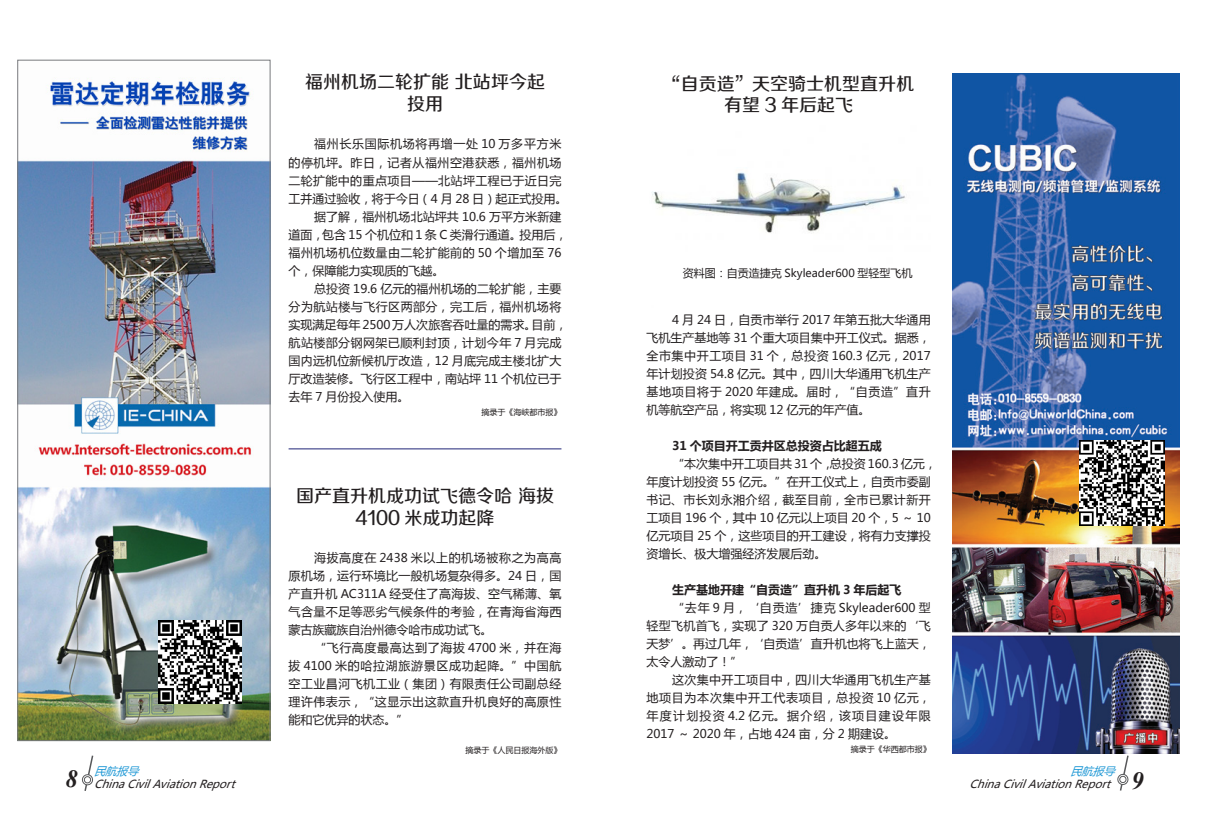
<style>
.page{position:relative;width:1208px;height:825px;background:#fff}
.page>*{position:absolute;margin:0;border:0;box-sizing:border-box;transform-origin:0 0}
.t1{font:italic 700 24.6px "Times New Roman";color:#231f20}
.t2{font:18px/21.6px "FZZZHUNHJW GB1 0";color:#231f20;text-align:center}
.t3{font:12px/18px "Microsoft Ya Hei";letter-spacing:.01em;color:#231f20;text-align:justify}
.t4{font:12px/18px "Microsoft Ya Hei";letter-spacing:.03em;color:#231f20}
.t5{font:700 12px "Microsoft Ya Hei";color:#231f20}
.t6{font:italic 11px "Microsoft Ya Hei";color:#231f20}
.t7{font:11px "Microsoft Ya Hei";color:#231f20}
.t8{font:italic 11px "Microsoft Ya Hei";color:#1f98d5}
.t9{font:8px "Microsoft Ya Hei";color:#231f20}
</style>
<div class="page">
<svg style="left:81px;top:755px;width:13px;height:36px"></svg>
<svg style="left:1117px;top:755px;width:12px;height:36px"></svg>
<img style="left:20px;top:77px;width:248px;height:662px">
<div style="left:18px;top:60px;width:252px;height:681px;border:1px solid #787a7d"></div>
<hr style="left:288px;top:448px;width:273px;height:1px;background:#1f2578">
<img style="left:159px;top:621px;width:82px;height:82px">
<img style="left:652px;top:172px;width:253px;height:61px">
<img style="left:952px;top:73px;width:227px;height:680px">
<img style="left:1079px;top:441px;width:85px;height:84px">
<p class="t8" style="left:94px;top:763px;width:51px">民航报导</p>
<h1 class="t1" style="left:66px;top:762px;width:14px">8</h1>
<p class="t6" style="left:94px;top:777px;width:147px">ChinaCivilAviationReport</p>
<p class="t2" style="left:305px;top:73px;width:241px">福州机场二轮扩能 北站坪今起投用</p>
<p class="t4" style="left:288px;top:135px;width:280px;text-indent:26px">福州长乐国际机场将再增一处 10 万多平方米的停机坪。昨日，记者从福州空港获悉，福州机场二轮扩能中的重点项目——北站坪工程已于近日完工并通过验收，将于今日（4 月 28 日）起正式投用。</p>
<p class="t3" style="left:288px;top:207px;width:280px;text-align:left;text-indent:26px">据了解，福州机场北站坪共 10.6 万平方米新建道面，包含 15 个机位和 1 条 C 类滑行通道。投用后，福州机场机位数量由二轮扩能前的 50 个增加至 76个，保障能力实现质的飞越。</p>
<p class="t3" style="left:288px;top:279px;width:280px;text-align:left;text-indent:26px">总投资 19.6 亿元的福州机场的二轮扩能，主要分为航站楼与飞行区两部分，完工后，福州机场将实现满足每年 2500 万人次旅客吞吐量的需求。目前，航站楼部分钢网架已顺利封顶，计划今年 7 月完成国内远机位新候机厅改造，12 月底完成主楼北扩大厅改造装修。飞行区工程中，南站坪 11 个机位已于去年 7 月份投入使用。</p>
<p class="t9" style="left:481px;top:407px;width:81px">摘录于《海峡都市报》</p>
<p class="t2" style="left:296px;top:486px;width:259px">国产直升机成功试飞德令哈 海拔<br>4100 米成功起降</p>
<p class="t3" style="left:288px;top:549px;width:274px;text-indent:26px">海拔高度在 2438 米以上的机场被称之为高高原机场，运行环境比一般机场复杂得多。24 日，国产直升机 AC311A 经受住了高海拔、空气稀薄、氧气含量不足等恶劣气候条件的考验，在青海省海西蒙古族藏族自治州德令哈市成功试飞。</p>
<p class="t3" style="left:288px;top:639px;width:274px;text-indent:26px">“飞行高度最高达到了海拔 4700 米，并在海拔 4100 米的哈拉湖旅游景区成功起降。”中国航空工业昌河飞机工业（集团）有限责任公司副总经理许伟表示，“这显示出这款直升机良好的高原性能和它优异的状态。”</p>
<p class="t9" style="left:465px;top:745px;width:97px">摘录于《人民日报海外版》</p>
<p class="t2" style="left:663px;top:74px;width:253px">“自贡造”天空骑士机型直升机有望 3 年后起飞</p>
<p class="t7" style="left:683px;top:266px;width:231px">资料图：自贡造捷克 Skyleader600 型轻型飞机</p>
<p class="t3" style="left:646px;top:310px;width:286px;text-indent:26px">4 月 24 日，自贡市举行 2017 年第五批大华通用飞机生产基地等 31 个重大项目集中开工仪式。据悉，全市集中开工项目 31 个，总投资 160.3 亿元，2017年计划投资 54.8 亿元。其中，四川大华通用飞机生产基地项目将于 2020 年建成。届时，“自贡造”直升机等航空产品，将实现 12 亿元的年产值。</p>
<p class="t5" style="left:672px;top:437px;width:211px">31 个项目开工贡井区总投资占比超五成</p>
<p class="t3" style="left:646px;top:454px;width:292px;text-align:left;text-indent:26px">“本次集中开工项目共 31 个，总投资 160.3 亿元，年度计划投资 55 亿元。”在开工仪式上，自贡市委副书记、市长刘永湘介绍，截至目前，全市已累计新开工项目 196 个，其中 10 亿元以上项目 20 个，5 ～ 10亿元项目 25 个，这些项目的开工建设，将有力支撑投资增长、极大增强经济发展后劲。</p>
<p class="t5" style="left:672px;top:581px;width:231px">生产基地开建“自贡造”直升机 3 年后起飞</p>
<p class="t3" style="left:646px;top:598px;width:286px;text-indent:26px">“去年 9 月，‘自贡造’捷克 Skyleader600 型轻型飞机首飞，实现了 320 万自贡人多年以来的‘飞天梦’。再过几年，‘自贡造’直升机也将飞上蓝天，太令人激动了！”</p>
<p class="t3" style="left:646px;top:670px;width:286px;text-indent:26px">这次集中开工项目中，四川大华通用飞机生产基地项目为本次集中开工代表项目，总投资 10 亿元，年度计划投资 4.2 亿元。据介绍，该项目建设年限2017 ～ 2020 年，占地 424 亩，分 2 期建设。</p>
<p class="t9" style="left:850px;top:744px;width:81px">摘录于《华西都市报》</p>
<p class="t8" style="left:1070px;top:763px;width:51px">民航报导</p>
<p class="t6" style="left:969px;top:776px;width:147px">ChinaCivilAviationReport</p>
<h1 class="t1" style="left:1131px;top:764px;width:14px">9</h1>
</div>
